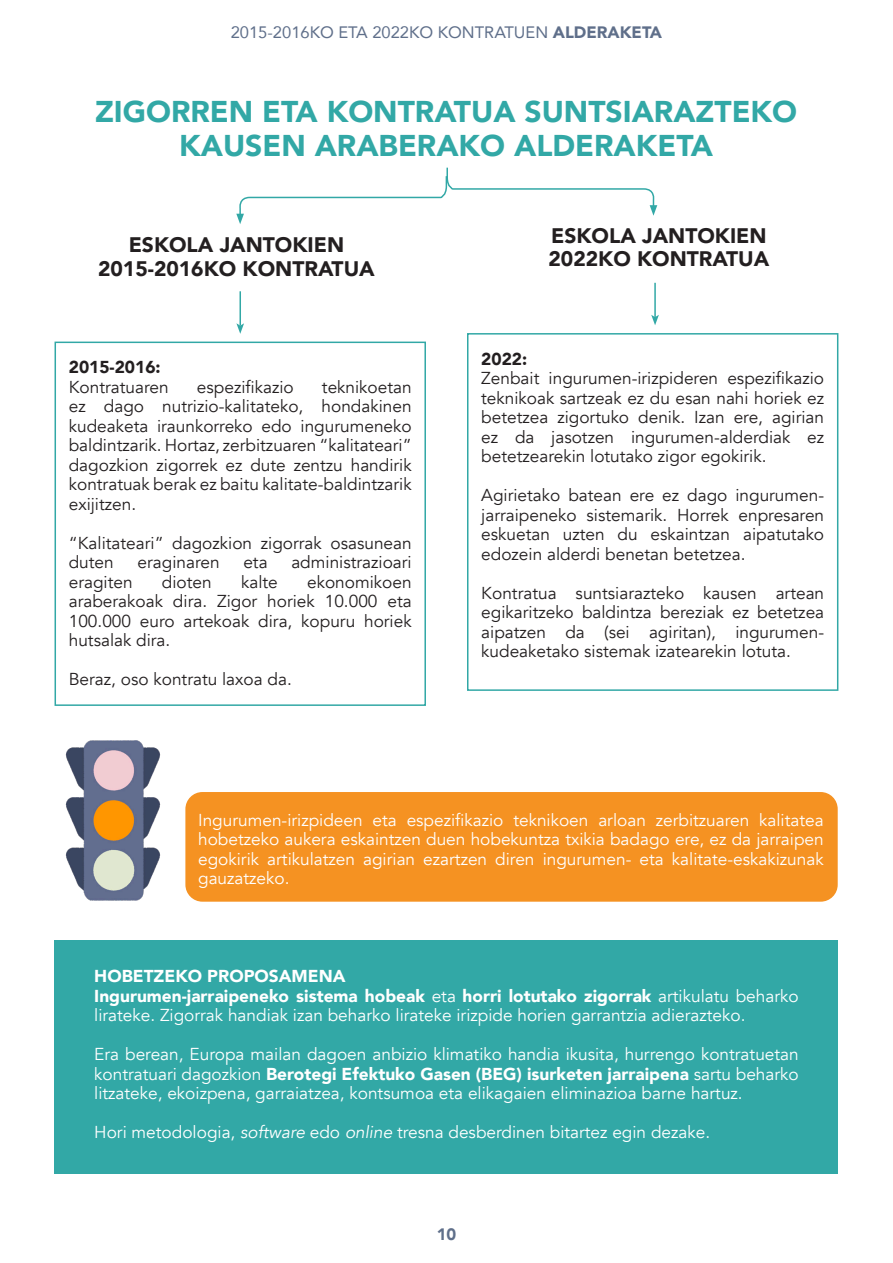
<style>
.page{position:relative;width:893px;height:1263px;background:#fff}
.page>*{position:absolute;margin:0;border:0;box-sizing:border-box;transform-origin:0 0}
.t1{font:900 30px/33px "Avenir";color:#32a8a6;text-align:center}
.t2{font:900 21px/22.5px "Avenir";color:#231f20}
.t3{font:17.25px/19.5px "Avenir";color:#231f20;text-align:justify}
.t4{font:17.25px/19.5px "Avenir";color:#fff;text-align:justify}
.t5{font:900 17.25px "Avenir";color:#fff}
.t6{font:900 17.25px "Avenir";color:#231f20}
.t7{font:16.5px "Avenir";color:#5f6f8a}
.t8{font:900 16.5px "Avenir";color:#5f6f8a}
.s1{font-weight:900}
.s2{font-style:italic}
</style>
<div class="page">
<svg style="left:236px;top:167px;width:421px;height:57px"></svg>
<div style="left:55px;top:342px;width:371px;height:364px;border:2px solid #32a8a6"></div>
<div style="left:467px;top:333px;width:371px;height:358px;border:2px solid #32a8a6"></div>
<div style="left:185px;top:792px;width:653px;height:110px;background:#f59222;border-radius:17px"></div>
<hr style="left:239px;top:291px;width:2px;height:35px;background:#32a8a6">
<svg style="left:236px;top:323px;width:8px;height:11px"></svg>
<hr style="left:654px;top:283px;width:2px;height:34px;background:#32a8a6">
<svg style="left:651px;top:315px;width:8px;height:10px"></svg>
<img style="left:65px;top:740px;width:96px;height:161px">
<div style="left:55px;top:940px;width:783px;height:234px;background:#32a8a6"></div>
<p class="t7" style="left:231px;top:19px;width:433px">2015-2016KO ETA 2022KO KONTRATUEN <span class="s1">ALDERAKETA</span></p>
<p class="t1" style="left:95px;top:95px;width:704px">ZIGORREN ETA KONTRATUA SUNTSIARAZTEKO<br>KAUSEN ARABERAKO ALDERAKETA</p>
<p class="t2" style="left:129px;top:233px;width:217px">ESKOLA JANTOKIEN</p>
<p class="t2" style="left:98px;top:257px;width:278px">2015-2016KO KONTRATUA</p>
<p class="t6" style="left:69px;top:352px;width:93px">2015-2016:</p>
<p class="t3" style="left:69px;top:377px;width:101px">Kontratuaren</p>
<p class="t3" style="left:197px;top:377px;width:98px">espezifikazio</p>
<p class="t3" style="left:69px;top:377px;width:344px;text-indent:253px">teknikoetan ez dago nutrizio-kalitateko, hondakinen kudeaketa iraunkorreko edo ingurumeneko baldintzarik. Hortaz, zerbitzuaren “kalitateari” dagozkion zigorrek ez dute zentzu handirik kontratuak berak ez baitu kalitate-baldintzarik exijitzen.</p>
<p class="t3" style="left:69px;top:533px;width:344px">“Kalitateari” dagozkion zigorrak osasunean duten</p>
<p class="t3" style="left:138px;top:553px;width:84px">eraginaren</p>
<p class="t3" style="left:243px;top:553px;width:26px">eta</p>
<p class="t3" style="left:291px;top:553px;width:122px">administrazioari</p>
<p class="t3" style="left:69px;top:572px;width:65px">eragiten</p>
<p class="t3" style="left:162px;top:572px;width:51px">dioten</p>
<p class="t3" style="left:241px;top:572px;width:38px">kalte</p>
<p class="t3" style="left:69px;top:572px;width:344px;text-indent:238px">ekonomikoen araberakoak dira. Zigor horiek 10.000 eta 100.000 euro artekoak dira, kopuru horiek hutsalak dira.</p>
<p class="t3" style="left:69px;top:670px;width:225px">Beraz, oso kontratu laxoa da.</p>
<p class="t2" style="left:548px;top:224px;width:222px">ESKOLA JANTOKIEN<br>2022KO KONTRATUA</p>
<p class="t6" style="left:481px;top:344px;width:47px">2022:</p>
<p class="t3" style="left:481px;top:369px;width:344px">Zenbait ingurumen-irizpideren espezifikazio teknikoak sartzeak ez du esan nahi horiek ez betetzea zigortuko denik. Izan ere, agirian ez da jasotzen ingurumen-alderdiak ez betetzearekin lotutako zigor egokirik.</p>
<p class="t3" style="left:481px;top:486px;width:344px">Agirietako batean ere ez dago ingurumen&shy;jarraipeneko sistemarik. Horrek enpresaren eskuetan uzten du eskaintzan aipatutako edozein alderdi benetan betetzea.</p>
<p class="t3" style="left:481px;top:583px;width:344px">Kontratua suntsiarazteko kausen artean egikaritzeko baldintza bereziak ez betetzea aipatzen da (sei agiritan), ingurumen&shy;kudeaketako sistemak izatearekin lotuta.</p>
<p class="t4" style="left:198px;top:810px;width:627px">Ingurumen-irizpideen eta espezifikazio teknikoen arloan zerbitzuaren kalitatea hobetzeko aukera eskaintzen duen hobekuntza txikia badago ere, ez da jarraipen egokirik artikulatzen agirian ezartzen diren ingurumen- eta kalitate-eskakizunak gauzatzeko.</p>
<p class="t5" style="left:94px;top:961px;width:253px">HOBETZEKO PROPOSAMENA</p>
<p class="t4" style="left:94px;top:986px;width:706px"><span class="s1">Ingurumen-jarraipeneko sistema hobeak</span> eta <span class="s1">horri lotutako zigorrak</span> artikulatu beharko lirateke. Zigorrak handiak izan beharko lirateke irizpide horien garrantzia adierazteko.</p>
<p class="t4" style="left:94px;top:1045px;width:706px">Era berean, Europa mailan dagoen anbizio klimatiko handia ikusita, hurrengo kontratuetan kontratuari dagozkion <span class="s1">Berotegi Efektuko Gasen (BEG) isurketen jarraipena</span> sartu beharko litzateke, ekoizpena, garraiatzea, kontsumoa eta elikagaien eliminazioa barne hartuz.</p>
<p class="t4" style="left:94px;top:1123px;width:617px">Hori metodologia, <span class="s2">software</span> edo <span class="s2">online</span> tresna desberdinen bitartez egin dezake.</p>
<p class="t8" style="left:437px;top:1220px;width:21px">10</p>
</div>
